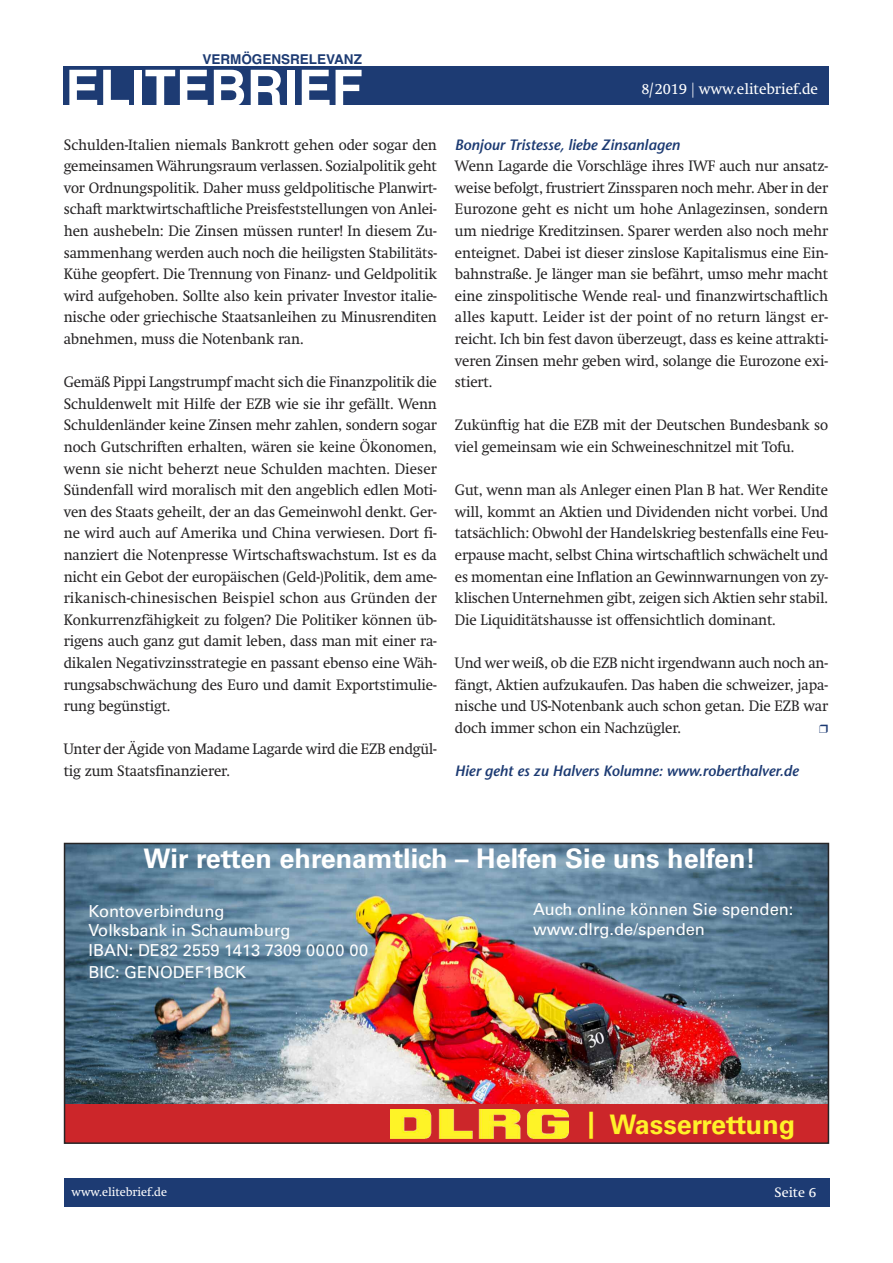
<style>
.page{position:relative;width:893px;height:1263px;background:#fff}
.page>*{position:absolute;margin:0;border:0;box-sizing:border-box;transform-origin:0 0}
.t1{font:700 51px "Helvetica";color:#fff}
.t2{font:700 27px "DLRG Univers";color:#fff}
.t3{font:700 27px "DLRG Univers";color:#fff129}
.t4{font:16.5px/19.8px "DLRG Univers";color:#fff}
.t5{font:15px/21.6px "Swift";letter-spacing:-.01em;color:#272526;text-align:justify;scale:.96 1}
.t6{font:italic 600 15px "Stone Sans";letter-spacing:-.01em;color:#1d3b73}
.t7{font:15px "Swift";color:#fff}
.t8{font:700 13.5px "Helvetica";color:#1d3b73}
.t9{font:13.5px "Swift";color:#fff}
.t10{font:12px "Swift";color:#fff}
</style>
<div class="page">
<div style="left:64px;top:1178px;width:765px;height:29px;background:#1d3b73"></div>
<div style="left:64px;top:66px;width:765px;height:38px;background:#1d3b73"></div>
<img style="left:67px;top:846px;width:759px;height:258px">
<div style="left:65px;top:1104px;width:763px;height:38px;background:#cc262a"></div>
<img style="left:391px;top:1109px;width:178px;height:29px">
<div style="left:64px;top:843px;width:765px;height:301px;border:2px solid #272526"></div>
<p class="t8" style="left:202px;top:51px;width:161px">VERMÖGENSRELEVANZ</p>
<h1 class="t1" style="left:65px;top:59px;width:299px">ELITEBRIEF</h1>
<p class="t5" style="left:64px;top:135px;width:390px">Schulden-Italien niemals Bankrott gehen oder sogar den gemeinsamen Währungsraum verlassen. Sozialpolitik geht vor Ordnungspolitik. Daher muss geldpolitische Planwirt&shy;schaft marktwirtschaftliche Preisfeststellungen von Anlei&shy;hen aushebeln: Die Zinsen müssen runter! In diesem Zu&shy;sammenhang werden auch noch die heiligsten Stabilitäts-Kühe geopfert. Die Trennung von Finanz- und Geldpolitik wird aufgehoben. Sollte also kein privater Investor italie&shy;nische oder griechische Staatsanleihen zu Minusrenditen abnehmen, muss die Notenbank ran.</p>
<p class="t5" style="left:64px;top:372px;width:390px">Gemäß Pippi Langstrumpf macht sich die Finanzpolitik die Schuldenwelt mit Hilfe der EZB wie sie ihr gefällt. Wenn Schuldenländer keine Zinsen mehr zahlen, sondern sogar noch Gutschriften erhalten, wären sie keine Ökonomen, wenn sie nicht beherzt neue Schulden machten. Dieser Sündenfall wird moralisch mit den angeblich edlen Moti&shy;ven des Staats geheilt, der an das Gemeinwohl denkt. Ger&shy;ne wird auch auf Amerika und China verwiesen. Dort fi&shy;nanziert die Notenpresse Wirtschaftswachstum. Ist es da nicht ein Gebot der europäischen (Geld-)Politik, dem ame&shy;rikanisch-chinesischen Beispiel schon aus Gründen der Konkurrenzfähigkeit zu folgen? Die Politiker können üb&shy;rigens auch ganz gut damit leben, dass man mit einer ra&shy;dikalen Negativzinsstrategie en passant ebenso eine Wäh&shy;rungsabschwächung des Euro und damit Exportstimulie&shy;rung begünstigt.</p>
<p class="t5" style="left:64px;top:740px;width:390px">Unter der Ägide von Madame Lagarde wird die EZB endgül&shy;tig zum Staatsfinanzierer.</p>
<p class="t7" style="left:641px;top:83px;width:178px">8/2019 | www.elitebrief.de</p>
<p class="t6" style="left:455px;top:138px;width:226px">Bonjour Tristesse, liebe Zinsanlagen</p>
<p class="t5" style="left:455px;top:156px;width:390px">Wenn Lagarde die Vorschläge ihres IWF auch nur ansatz&shy;weise befolgt, frustriert Zinssparen noch mehr. Aber in der Eurozone geht es nicht um hohe Anlagezinsen, sondern um niedrige Kreditzinsen. Sparer werden also noch mehr enteignet. Dabei ist dieser zinslose Kapitalismus eine Ein&shy;bahnstraße. Je länger man sie befährt, umso mehr macht eine zinspolitische Wende real- und finanzwirtschaftlich alles kaputt. Leider ist der point of no return längst er&shy;reicht. Ich bin fest davon überzeugt, dass es keine attrakti&shy;veren Zinsen mehr geben wird, solange die Eurozone exi&shy;stiert.</p>
<p class="t5" style="left:455px;top:416px;width:390px">Zukünftig hat die EZB mit der Deutschen Bundesbank so viel gemeinsam wie ein Schweineschnitzel mit Tofu.</p>
<p class="t5" style="left:455px;top:480px;width:390px">Gut, wenn man als Anleger einen Plan B hat. Wer Rendite will, kommt an Aktien und Dividenden nicht vorbei. Und tatsächlich: Obwohl der Handelskrieg bestenfalls eine Feu&shy;erpause macht, selbst China wirtschaftlich schwächelt und es momentan eine Inflation an Gewinnwarnungen von zy&shy;klischen Unternehmen gibt, zeigen sich Aktien sehr stabil.<br>Die Liquiditätshausse ist offensichtlich dominant.</p>
<p class="t5" style="left:455px;top:653px;width:390px">Und wer weiß, ob die EZB nicht irgendwann auch noch an&shy;fängt, Aktien aufzukaufen. Das haben die schweizer, japa&shy;nische und US-Notenbank auch schon getan. Die EZB war doch immer schon ein Nachzügler.</p>
<p class="t6" style="left:455px;top:765px;width:345px">Hier geht es zu Halvers Kolumne: www.roberthalver.de</p>
<h2 class="t2" style="left:144px;top:843px;width:614px">Wir retten ehrenamtlich – Helfen Sie uns helfen!</h2>
<p class="t4" style="left:88px;top:901px;width:281px">Kontoverbindung<br>Volksbank in Schaumburg<br>IBAN: DE82 2559 1413 7309 0000 00</p>
<p class="t4" style="left:88px;top:962px;width:159px">BIC: GENODEF1BCK</p>
<p class="t10" style="left:72px;top:1187px;width:97px">www.elitebrief.de</p>
<p class="t4" style="left:533px;top:900px;width:262px">Auch online können Sie spenden: www.dlrg.de/spenden</p>
<h2 class="t3" style="left:587px;top:1108px;width:210px">| Wasserrettung</h2>
<p class="t9" style="left:775px;top:1187px;width:43px">Seite 6</p>
</div>
